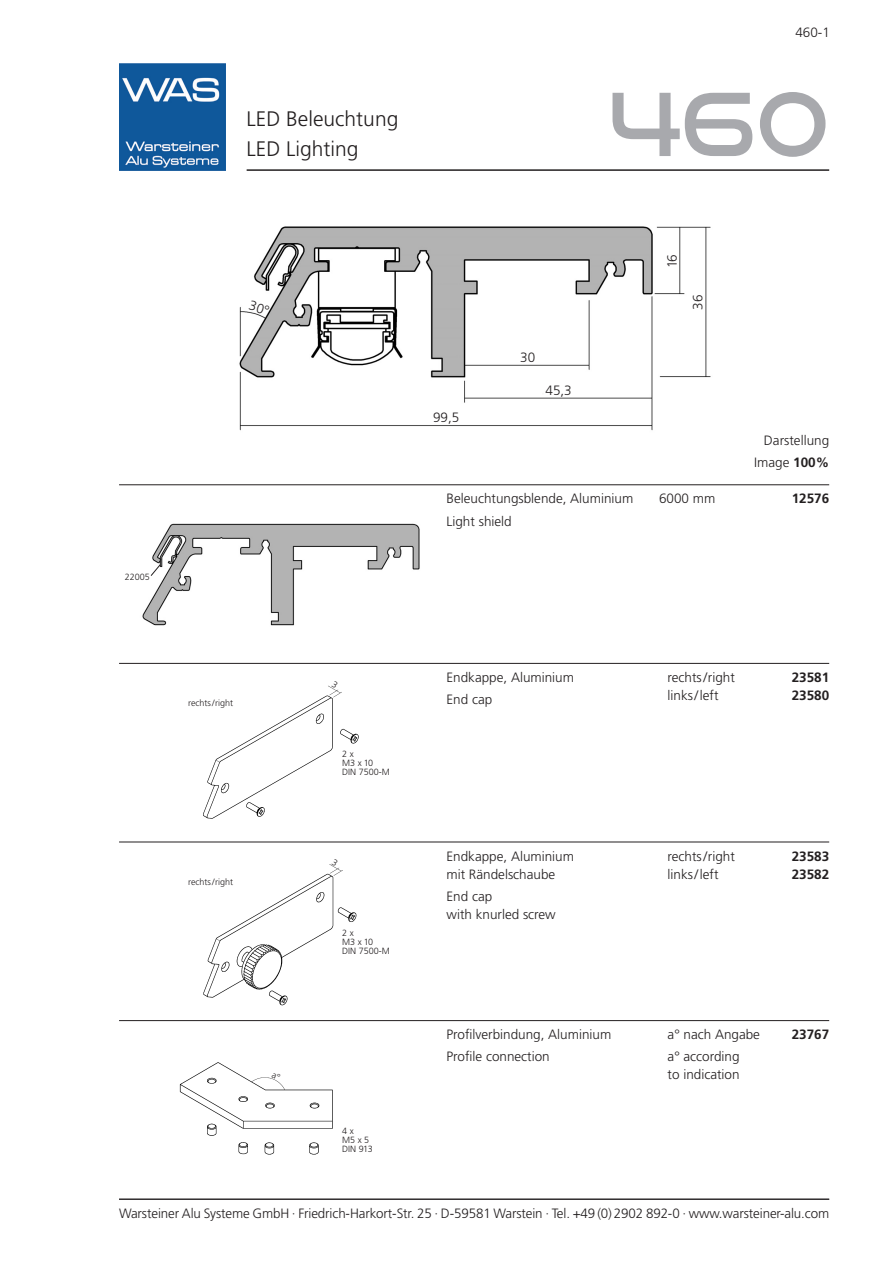
<style>
.page{position:relative;width:893px;height:1263px;background:#fff}
.page>*{position:absolute;margin:0;border:0;box-sizing:border-box;transform-origin:0 0}
.t1{font:87px "Good Times Rg";color:#a8a9ad}
.t2{font:300 21px "Frutiger";color:#231f20}
.t3{font:300 13.5px/18px "Frutiger";color:#231f20}
.t4{font:700 13.5px "Frutiger";color:#231f20}
.t5{font:300 9px/9px "Frutiger";color:#231f20}
.s1{font-weight:700}
</style>
<div class="page">
<img style="left:119px;top:64px;width:106px;height:106px">
<hr style="left:119px;top:484px;width:710px;height:1px;background:#231f20">
<hr style="left:119px;top:1199px;width:710px;height:1px;background:#231f20">
<img style="left:142px;top:523px;width:278px;height:103px">
<img style="left:239px;top:226px;width:472px;height:205px">
<hr style="left:247px;top:169px;width:582px;height:2px;background:#231f20">
<img style="left:203px;top:685px;width:156px;height:134px">
<hr style="left:119px;top:842px;width:710px;height:1px;background:#231f20">
<hr style="left:119px;top:1020px;width:710px;height:1px;background:#231f20">
<hr style="left:119px;top:663px;width:710px;height:1px;background:#231f20">
<img style="left:203px;top:864px;width:154px;height:142px">
<img style="left:179px;top:1062px;width:154px;height:93px">
<svg style="left:150px;top:564px;width:11px;height:12px"></svg>
<svg style="left:249px;top:300px;width:21px;height:13px"></svg>
<svg style="left:331px;top:685px;width:7px;height:3px"></svg>
<svg style="left:331px;top:864px;width:7px;height:2px"></svg>
<svg style="left:271px;top:1072px;width:10px;height:6px"></svg>
<p class="t5" style="left:125px;top:573px;width:27px">22005</p>
<p class="t2" style="left:247px;top:111px;width:153px">LED Beleuchtung</p>
<p class="t2" style="left:247px;top:140px;width:114px">LED Lighting</p>
<p class="t3" style="left:795px;top:24px;width:36px">460-1</p>
<p class="t1" style="left:608px;top:69px;width:222px">460</p>
<p class="t3" style="left:433px;top:409px;width:28px">99,5</p>
<p class="t3" style="left:520px;top:349px;width:17px">30</p>
<p class="t3" style="left:546px;top:382px;width:28px">45,3</p>
<p class="t3" style="left:664px;top:268px;width:16px;rotate:-90deg">16</p>
<p class="t3" style="left:690px;top:310px;width:17px;rotate:-90deg">36</p>
<p class="t3" style="left:764px;top:432px;width:67px">Darstellung</p>
<p class="t3" style="left:754px;top:454px;width:77px">Image <span class="s1">100%</span></p>
<p class="t3" style="left:446px;top:491px;width:188px">Beleuchtungsblende, Aluminium</p>
<p class="t3" style="left:659px;top:491px;width:58px">6000 mm</p>
<p class="t4" style="left:792px;top:493px;width:39px">12576</p>
<p class="t3" style="left:446px;top:513px;width:67px">Light shield</p>
<p class="t5" style="left:188px;top:699px;width:46px">rechts/right</p>
<p class="t5" style="left:188px;top:878px;width:46px">rechts/right</p>
<p class="t5" style="left:342px;top:750px;width:49px">2 x<br>M3 x 10<br>DIN 7500-M</p>
<p class="t5" style="left:342px;top:929px;width:49px">2 x<br>M3 x 10<br>DIN 7500-M</p>
<p class="t5" style="left:342px;top:1127px;width:32px">4 x<br>M5 x 5<br>DIN 913</p>
<p class="t3" style="left:446px;top:669px;width:129px">Endkappe, Aluminium</p>
<p class="t3" style="left:668px;top:669px;width:69px">rechts/right</p>
<p class="t4" style="left:792px;top:672px;width:39px">23581</p>
<p class="t3" style="left:446px;top:692px;width:47px">End cap</p>
<p class="t3" style="left:668px;top:687px;width:52px">links/left</p>
<p class="t4" style="left:792px;top:690px;width:39px">23580</p>
<p class="t3" style="left:446px;top:848px;width:129px">Endkappe, Aluminium</p>
<p class="t3" style="left:668px;top:848px;width:69px">rechts/right</p>
<p class="t4" style="left:792px;top:850px;width:39px">23583</p>
<p class="t3" style="left:446px;top:866px;width:110px">mit Rändelschaube</p>
<p class="t3" style="left:668px;top:866px;width:52px">links/left</p>
<p class="t4" style="left:792px;top:868px;width:39px">23582</p>
<p class="t3" style="left:446px;top:888px;width:111px">End cap<br>with knurled screw</p>
<p class="t3" style="left:446px;top:1026px;width:166px">Profilverbindung, Aluminium</p>
<p class="t3" style="left:668px;top:1026px;width:94px">a° nach Angabe</p>
<p class="t4" style="left:792px;top:1029px;width:39px">23767</p>
<p class="t3" style="left:446px;top:1049px;width:105px">Profile connection</p>
<p class="t3" style="left:668px;top:1049px;width:73px">a° according</p>
<p class="t3" style="left:668px;top:1067px;width:74px">to indication</p>
<p class="t3" style="left:119px;top:1205px;width:712px">Warsteiner Alu Systeme GmbH · Friedrich-Harkort-Str. 25 · D-59581 Warstein · Tel. +49 (0) 2902 892-0 · www.warsteiner-alu.com</p>
</div>
